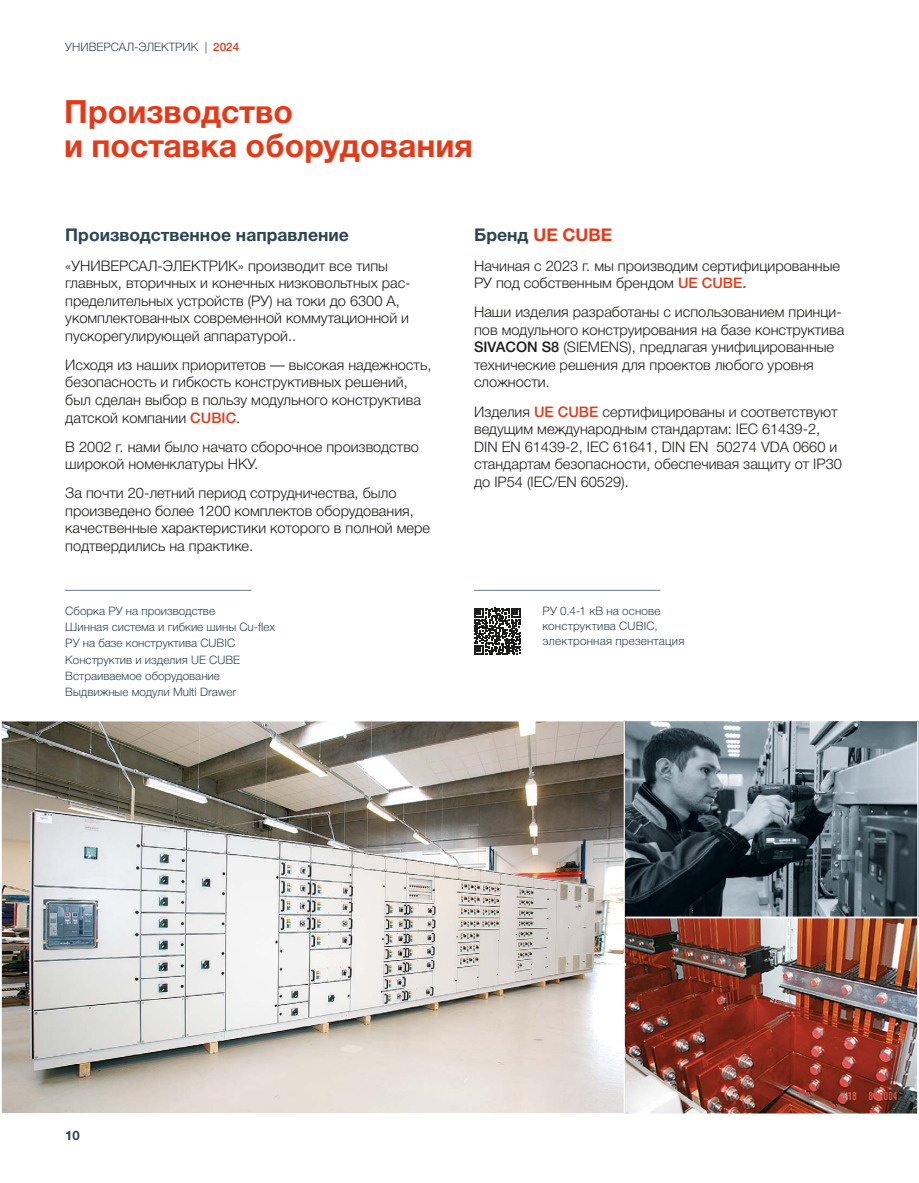
<style>
.page{position:relative;width:919px;height:1183px;background:#fff}
.page>*{position:absolute;margin:0;border:0;box-sizing:border-box;transform-origin:0 0}
.t1{font:700 32.1px/33.6px "Helvetica Neue Cyr";color:#e63918}
.t2{font:700 17.55px "Helvetica Neue Cyr";color:#2d4553}
.t3{font:700 17.55px "Helvetica Neue Cyr";color:#e63918}
.t4{font:300 14.55px/17.5px "Helvetica Neue Cyr";color:#1d1d1b}
.t5{font:700 13.2px "Helvetica Neue Cyr";color:#2d4553}
.t6{font:300 11.7px/16px "Helvetica Neue Cyr";color:#2d4553}
.s1{font-weight:500;color:#e63918}
.s2{color:#2d4553}
.s3{font-weight:500}
</style>
<div class="page">
<hr style="left:65px;top:590px;width:186px;height:1px;background:#657b8b">
<img style="left:625px;top:916px;width:293px;height:198px">
<hr style="left:918px;top:721px;width:1px;height:195px;background:#48606f">
<svg style="left:625px;top:721px;width:293px;height:195px"></svg>
<hr style="left:474px;top:590px;width:186px;height:1px;background:#657b8b">
<svg style="left:474px;top:607px;width:47px;height:47px"></svg>
<img style="left:1px;top:721px;width:622px;height:392px">
<svg style="left:623px;top:721px;width:2px;height:392px"></svg>
<p class="t6" style="left:65px;top:40px;width:175px">УНИВЕРСАЛ-ЭЛЕКТРИК | <span class="s1">2024</span></p>
<h1 class="t1" style="left:64px;top:99px;width:410px">Производство<br>и поставка оборудования</h1>
<p class="t2" style="left:65px;top:229px;width:285px">Производственное направление</p>
<p class="t4" style="left:65px;top:258px;width:347px">«УНИВЕРСАЛ-ЭЛЕКТРИК» производит все типы главных, вторичных и конечных низковольтных рас&shy;пределительных устройств (РУ) на токи до 6300 А, укомплектованных современной коммутационной и пускорегулирующей аппаратурой..</p>
<p class="t4" style="left:65px;top:357px;width:367px">Исходя из наших приоритетов — высокая надежность, безопасность и гибкость конструктивных решений, был сделан выбор в пользу модульного конструктива датской компании <span class="s1">CUBIC</span>.</p>
<p class="t4" style="left:65px;top:439px;width:355px">В 2002 г. нами было начато сборочное производство широкой номенклатуры НКУ.</p>
<p class="t4" style="left:65px;top:486px;width:366px">За почти 20-летний период сотрудничества, было произведено более 1200 комплектов оборудования, качественные характеристики которого в полной мере подтвердились на практике.</p>
<p class="t3" style="left:474px;top:229px;width:140px"><span class="s2">Бренд</span> UE CUBE</p>
<p class="t4" style="left:474px;top:258px;width:367px">Начиная с 2023 г. мы производим сертифицированные<br>РУ под собственным брендом <span class="s1">UE CUBE.</span></p>
<p class="t4" style="left:474px;top:305px;width:371px">Наши изделия разработаны с использованием принци&shy;пов модульного конструирования на базе конструктива <span class="s3">SIVACON S8</span> (SIEMENS), предлагая унифицированные технические решения для проектов любого уровня сложности.</p>
<p class="t4" style="left:474px;top:404px;width:369px">Изделия <span class="s1">UE CUBE</span> сертифицированы и соответствуют ведущим международным стандартам: IEC 61439-2, DIN EN 61439-2, IEC 61641, DIN EN 50274 VDA 0660 и стандартам безопасности, обеспечивая защиту от IP30 до IP54 (IEC/EN 60529).</p>
<p class="t6" style="left:65px;top:604px;width:211px">Сборка РУ на производстве<br>Шинная система и гибкие шины Cu-flex<br>РУ на базе конструктива CUBIC<br>Конструктив и изделия UE CUBE<br>Встраиваемое оборудование<br>Выдвижные модули Multi Drawer</p>
<p class="t6" style="left:542px;top:605px;width:143px;line-height:14.5px">РУ 0.4-1 кВ на основе конструктива CUBIC, электронная презентация</p>
<p class="t5" style="left:65px;top:1130px;width:16px">10</p>
</div>
